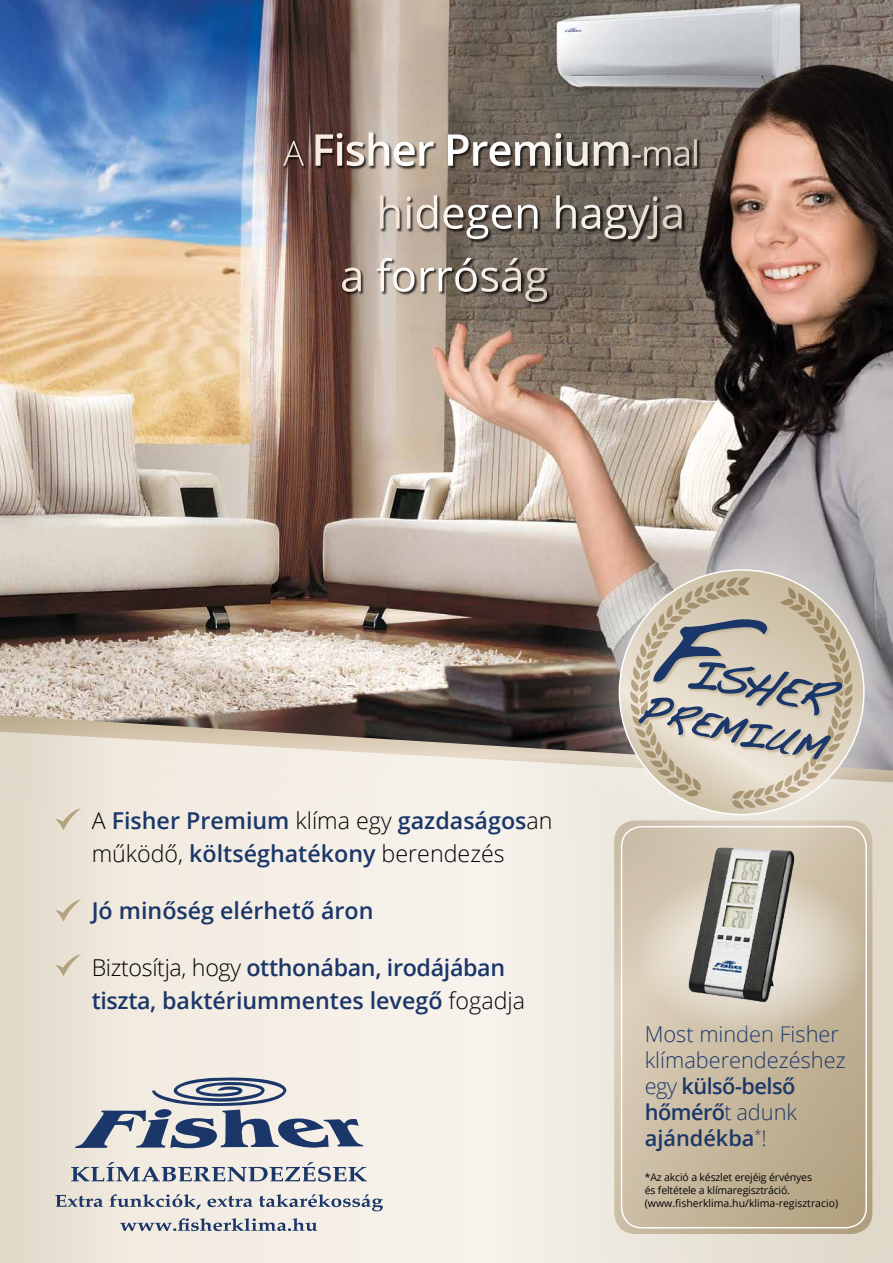
<style>
.page{position:relative;width:893px;height:1263px;background:#fff}
.page>*{position:absolute;margin:0;border:0;box-sizing:border-box;transform-origin:0 0}
.t1{font:42px "Handwriting Dakota";color:#1b3769}
.t2{font:36px "Handwriting Dakota";color:#1b3769}
.t3{font:600 23.25px/33px "Open Sans";color:#1b3769}
.t4{font:300 21.75px/26.1px "Open Sans";color:#1b3769}
.t5{font:10.5px/12.6px "Open Sans";letter-spacing:-.015em;color:#000}
.s1{font-weight:300;color:#000}
.s2{font-size:45px}
.s3{font-weight:600}
</style>
<div class="page">
<svg style="left:0;top:855px;width:539px;height:408px;background:#f1ebe2"></svg>
<svg style="left:0;top:783px;width:539px;height:72px;background:#f1ebe2"></svg>
<svg style="left:0;top:770px;width:539px;height:13px;background:#f1eae1"></svg>
<div style="left:539px;top:745px;width:354px;height:518px;background:#f3eee6"></div>
<img style="left:0;top:0;width:893px;height:770px">
<div style="left:342px;top:258px;width:209px;height:48px;background:#000;opacity:.75"></div>
<svg style="left:376px;top:258px;width:171px;height:44px;background:#9c9288"></svg>
<div style="left:380px;top:195px;width:306px;height:48px;background:#000;opacity:.75"></div>
<svg style="left:380px;top:195px;width:277px;height:44px;background:#8f867d"></svg>
<div style="left:283px;top:133px;width:418px;height:37px;background:#000;opacity:.75"></div>
<svg style="left:283px;top:132px;width:414px;height:34px;background:#958a82"></svg>
<svg style="left:55px;top:808px;width:26px;height:22px"></svg>
<svg style="left:55px;top:900px;width:26px;height:21px"></svg>
<svg style="left:55px;top:954px;width:26px;height:22px"></svg>
<svg style="left:75px;top:1077px;width:289px;height:71px;background:#afb3bc"></svg>
<svg style="left:55px;top:1195px;width:48px;height:12px"></svg>
<svg style="left:109px;top:1194px;width:92px;height:16px"></svg>
<svg style="left:207px;top:1196px;width:46px;height:11px"></svg>
<svg style="left:259px;top:1194px;width:124px;height:17px;background:#bcbfc6"></svg>
<svg style="left:120px;top:1218px;width:197px;height:13px;background:#b0b4bd"></svg>
<svg style="left:71px;top:1162px;width:296px;height:20px;background:#b4b7bf"></svg>
<div style="left:545px;top:496px;width:348px;height:392px;background:#fff;opacity:.61"></div>
<svg style="left:619px;top:570px;width:245px;height:244px;background:#ded5c3"></svg>
<svg style="left:630px;top:577px;width:222px;height:178px;background:#c5bba9"></svg>
<svg style="left:550px;top:755px;width:343px;height:508px"></svg>
<div style="left:621px;top:826px;width:246px;height:402px;border:1px solid #fff;border-radius:21px"></div>
<svg style="left:638px;top:605px;width:206px;height:187px;background:#c1b9ac"></svg>
<p class="t3" style="left:92px;top:804px;width:462px"><span class="s1">A</span> Fisher Premium <span class="s1">klíma egy</span> gazdaságos<span class="s1">an működő,</span> költséghatékony <span class="s1">berendezés</span></p>
<p class="t3" style="left:92px;top:894px;width:283px">Jó minőség elérhető áron</p>
<p class="t3" style="left:92px;top:951px;width:435px"><span class="s1">Biztosítja, hogy</span> otthonában, irodájában tiszta, baktériummentes levegő <span class="s1">fogadja</span></p>
<h1 class="t1" style="left:693px;top:646px;width:147px;rotate:11deg">ISHER</h1>
<h2 class="t2" style="left:643px;top:688px;width:192px;rotate:12deg"><span class="s2">P</span>REMIUM</h2>
<p class="t4" style="left:645px;top:1020px;width:202px">Most minden Fisher klímaberendezéshez egy <span class="s3">külső-belső hőmérő</span>t adunk <span class="s3">ajándékba</span><sup>*</sup>!</p>
<p class="t5" style="left:645px;top:1171px;width:195px">*Az akció a készlet erejéig érvényes<br>és feltétele a klímaregisztráció. (www.fisherklima.hu/klima-regisztracio)</p>
</div>
